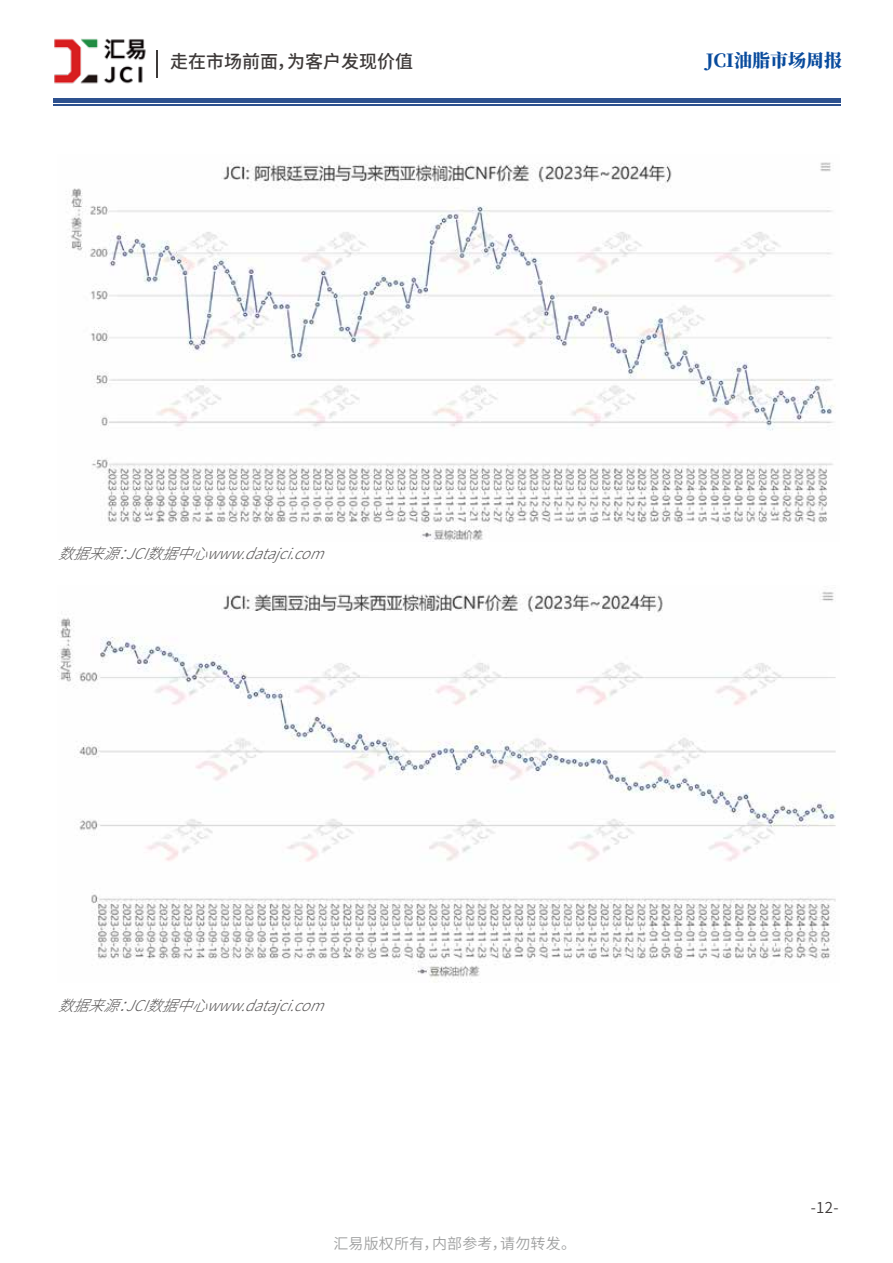
<style>
.page{position:relative;width:893px;height:1263px;background:#fff}
.page>*{position:absolute;margin:0;border:0;box-sizing:border-box;transform-origin:0 0}
.t1{font:500 18px "Source Han Sans CN";color:#3e3a39}
.t2{font:800 18px "Source Han Serif SC";color:#094b9d}
.t3{font:italic 300 15px "Source Han Sans CN";color:#595757}
.t4{font:15px "Source Han Sans CN";letter-spacing:.01em;color:#9fa0a0}
.t5{font:15px "Source Han Sans CN";color:#3e3a39}
</style>
<div class="page">
<hr style="left:53px;top:104px;width:787px;height:2px;background:#2d518f">
<hr style="left:53px;top:98px;width:787px;height:4px;background:#2d518f">
<svg style="left:156px;top:50px;width:1px;height:27px"></svg>
<img style="left:54px;top:38px;width:92px;height:46px">
<img style="left:66px;top:162px;width:769px;height:379px">
<img style="left:57px;top:591px;width:779px;height:392px">
<p class="t1" style="left:170px;top:51px;width:245px">走在市场前面，为客户发现价值</p>
<p class="t2" style="left:706px;top:50px;width:138px">JCI油脂市场周报</p>
<p class="t3" style="left:58px;top:545px;width:286px">数据来源：JCI数据中心www.datajci.com</p>
<p class="t3" style="left:58px;top:997px;width:286px">数据来源：JCI数据中心www.datajci.com</p>
<p class="t4" style="left:333px;top:1235px;width:244px">汇易版权所有，内部参考，请勿转发。</p>
<p class="t5" style="left:811px;top:1199px;width:29px">-12-</p>
</div>
